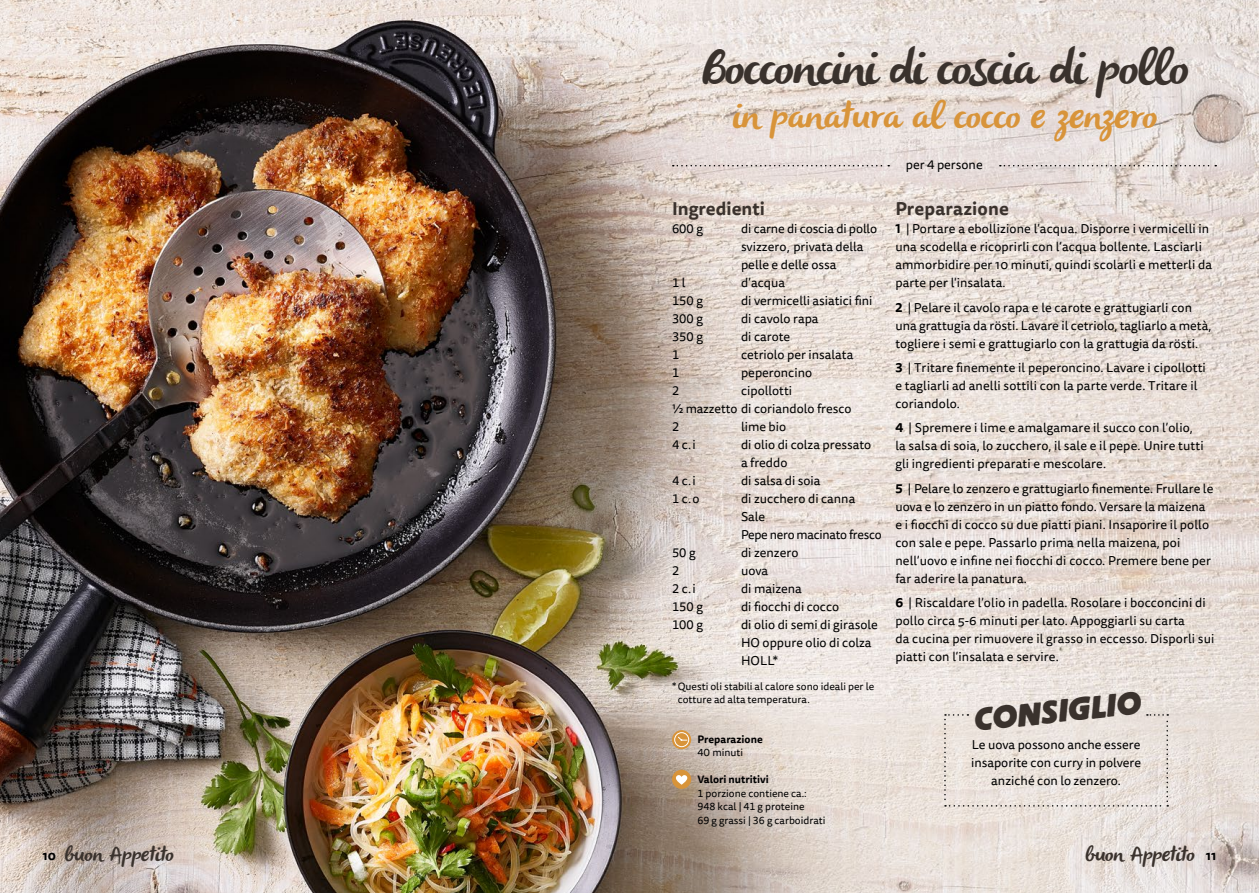
<style>
.page{position:relative;width:1259px;height:893px;background:#fff}
.page>*{position:absolute;margin:0;border:0;box-sizing:border-box;transform-origin:0 0}
.t1{font:italic 49.5px "Olivier";letter-spacing:-.02em;color:#3a322d}
.t2{font:italic 37.5px "Olivier";color:#d8943a}
.t3{font:italic 700 31.5px "Block Berthold BQ";color:#3a322d}
.t4{font:italic 21px "Olivier";color:#3a322d}
.t5{font:700 18px "Tisa Sans OT";letter-spacing:.01em;color:#3a322d}
.t6{font:12.75px/18px "Tisa Sans OT";letter-spacing:.01em;color:#000}
.t7{font:12.75px/18px "Tisa Sans OT";letter-spacing:-.02em;color:#000}
.t8{font:700 12.75px "Tisa Sans OT";color:#000}
.t9{font:10.5px/13.5px "Tisa Sans OT";color:#000}
.t10{font:700 10.5px "Tisa Sans OT";color:#000}
.s1{font-weight:700}
</style>
<div class="page">
<img style="left:0;top:0;width:1259px;height:893px">
<svg style="left:673px;top:165px;width:216px;height:1px"></svg>
<svg style="left:1000px;top:165px;width:216px;height:1px"></svg>
<svg style="left:672px;top:730px;width:19px;height:19px"></svg>
<div style="left:674px;top:732px;width:15px;height:15px;border:1px solid #fff;border-radius:50%"></div>
<svg style="left:677px;top:736px;width:10px;height:5px"></svg>
<div style="left:672px;top:770px;width:19px;height:19px;background:#d8943a;border-radius:50%"></div>
<svg style="left:676px;top:775px;width:11px;height:10px"></svg>
<svg style="left:944px;top:714px;width:224px;height:93px;background:#e8e0da"></svg>
<h1 class="t1" style="left:701px;top:40px;width:488px">Bocconcini di coscia di pollo</h1>
<h2 class="t2" style="left:732px;top:94px;width:426px">in panatura al cocco ezenzero</h2>
<h3 class="t5" style="left:672px;top:197px;width:94px">Ingredienti</h3>
<p class="t6" style="left:672px;top:220px;width:32px">600 g</p>
<p class="t6" style="left:741px;top:220px;width:138px">di carne di coscia di pollo svizzero, privata della pelle e delle ossa</p>
<p class="t6" style="left:672px;top:274px;width:15px">1 l</p>
<p class="t6" style="left:741px;top:274px;width:45px">d’acqua</p>
<p class="t6" style="left:672px;top:292px;width:32px">150 g</p>
<p class="t6" style="left:741px;top:292px;width:133px">di vermicelli asiatici fini</p>
<p class="t6" style="left:672px;top:310px;width:32px">300 g</p>
<p class="t6" style="left:741px;top:310px;width:79px">di cavolo rapa</p>
<p class="t6" style="left:672px;top:328px;width:32px">350 g</p>
<p class="t6" style="left:741px;top:328px;width:51px">di carote</p>
<p class="t6" style="left:672px;top:346px;width:9px">1</p>
<p class="t6" style="left:741px;top:346px;width:114px">cetriolo per insalata</p>
<p class="t6" style="left:672px;top:364px;width:9px">1</p>
<p class="t6" style="left:741px;top:364px;width:73px">peperoncino</p>
<p class="t6" style="left:672px;top:382px;width:9px">2</p>
<p class="t6" style="left:672px;top:382px;width:181px;text-indent:69px">cipollotti<br>½ mazzetto di coriandolo fresco<br>2</p>
<p class="t6" style="left:741px;top:418px;width:47px">lime bio</p>
<p class="t6" style="left:672px;top:436px;width:25px">4 c.i</p>
<p class="t6" style="left:741px;top:436px;width:132px">di olio di colza pressato a freddo</p>
<p class="t6" style="left:672px;top:472px;width:25px">4 c.i</p>
<p class="t6" style="left:741px;top:472px;width:81px">di salsa di soia</p>
<p class="t6" style="left:672px;top:490px;width:29px">1 c.o</p>
<p class="t7" style="left:741px;top:490px;width:142px">di zucchero di canna<br>Sale<br>Pepe nero macinato fresco</p>
<p class="t6" style="left:672px;top:544px;width:25px">50 g</p>
<p class="t6" style="left:741px;top:544px;width:59px">di zenzero</p>
<p class="t6" style="left:672px;top:562px;width:9px">2</p>
<p class="t6" style="left:741px;top:562px;width:29px">uova</p>
<p class="t6" style="left:672px;top:580px;width:25px">2 c.i</p>
<p class="t6" style="left:741px;top:580px;width:62px">di maizena</p>
<p class="t6" style="left:672px;top:598px;width:32px">150 g</p>
<p class="t6" style="left:741px;top:598px;width:100px">di fiocchi di cocco</p>
<p class="t6" style="left:672px;top:616px;width:32px">100 g</p>
<p class="t6" style="left:741px;top:616px;width:138px">di olio di semi di girasole<br>HO oppure olio di colza<br>HOLL*</p>
<p class="t9" style="left:678px;top:680px;width:198px;text-indent:-6px">* Questi oli stabili al calore sono ideali per le cotture ad alta temperatura.</p>
<p class="t10" style="left:697px;top:732px;width:67px">Preparazione</p>
<p class="t9" style="left:697px;top:746px;width:47px">40 minuti</p>
<p class="t10" style="left:697px;top:773px;width:73px">Valori nutritivi</p>
<p class="t9" style="left:697px;top:787px;width:130px">1 porzione contiene ca.:<br>948 kcal | 41 g proteine<br>69 g grassi | 36 g carboidrati</p>
<p class="t6" style="left:905px;top:156px;width:78px">per 4 persone</p>
<h3 class="t5" style="left:895px;top:197px;width:115px">Preparazione</h3>
<p class="t6" style="left:895px;top:220px;width:318px"><span class="s1">1</span> | Portare a ebollizione l’acqua. Disporre i vermicelli in una scodella e ricoprirli con l’acqua bollente. Lasciarli ammorbidire per 10 minuti, quindi scolarli e metterli da parte per l'insalata.</p>
<p class="t6" style="left:895px;top:299px;width:317px"><span class="s1">2</span> | Pelare il cavolo rapa e le carote e grattugiarli con una grattugia da rösti. Lavare il cetriolo, tagliarlo a metà, togliere i semi e grattugiarlo con la grattugia da rösti.</p>
<p class="t6" style="left:895px;top:359px;width:312px"><span class="s1">3</span> | Tritare finemente il peperoncino. Lavare i cipollotti e tagliarli ad anelli sottili con la parte verde. Tritare il coriandolo.</p>
<p class="t6" style="left:895px;top:420px;width:310px"><span class="s1">4</span> | Spremere i lime e amalgamare il succo con l’olio, la salsa di soia, lo zucchero, il sale e il pepe. Unire tutti gli ingredienti preparati e mescolare.</p>
<p class="t6" style="left:895px;top:480px;width:319px"><span class="s1">5</span> | Pelare lo zenzero e grattugiarlo finemente. Frullare le uova e lo zenzero in un piatto fondo. Versare la maizena e i fiocchi di cocco su due piatti piani. Insaporire il pollo con sale e pepe. Passarlo prima nella maizena, poi nell’uovo e infine nei fiocchi di cocco. Premere bene per far aderire la panatura.</p>
<p class="t6" style="left:895px;top:594px;width:321px"><span class="s1">6</span> | Riscaldare l’olio in padella. Rosolare i bocconcini di pollo circa 5-6 minuti per lato. Appoggiarli su carta<br>da cucina per rimuovere il grasso in eccesso. Disporli sui piatti con l’insalata e servire.</p>
<h3 class="t3" style="left:971px;top:703px;width:170px;rotate:-6deg">CONSIGLIO</h3>
<p class="t6" style="left:971px;top:737px;width:172px;text-align:center">Le uova possono anche essere insaporite con curry in polvere anziché con lo zenzero.</p>
<h3 class="t4" style="left:64px;top:842px;width:111px">buo n Appetito</h3>
<h3 class="t4" style="left:1084px;top:842px;width:111px">buo n Appetito</h3>
<p class="t8" style="left:43px;top:847px;width:15px">10</p>
<p class="t8" style="left:1205px;top:847px;width:12px">11</p>
</div>
